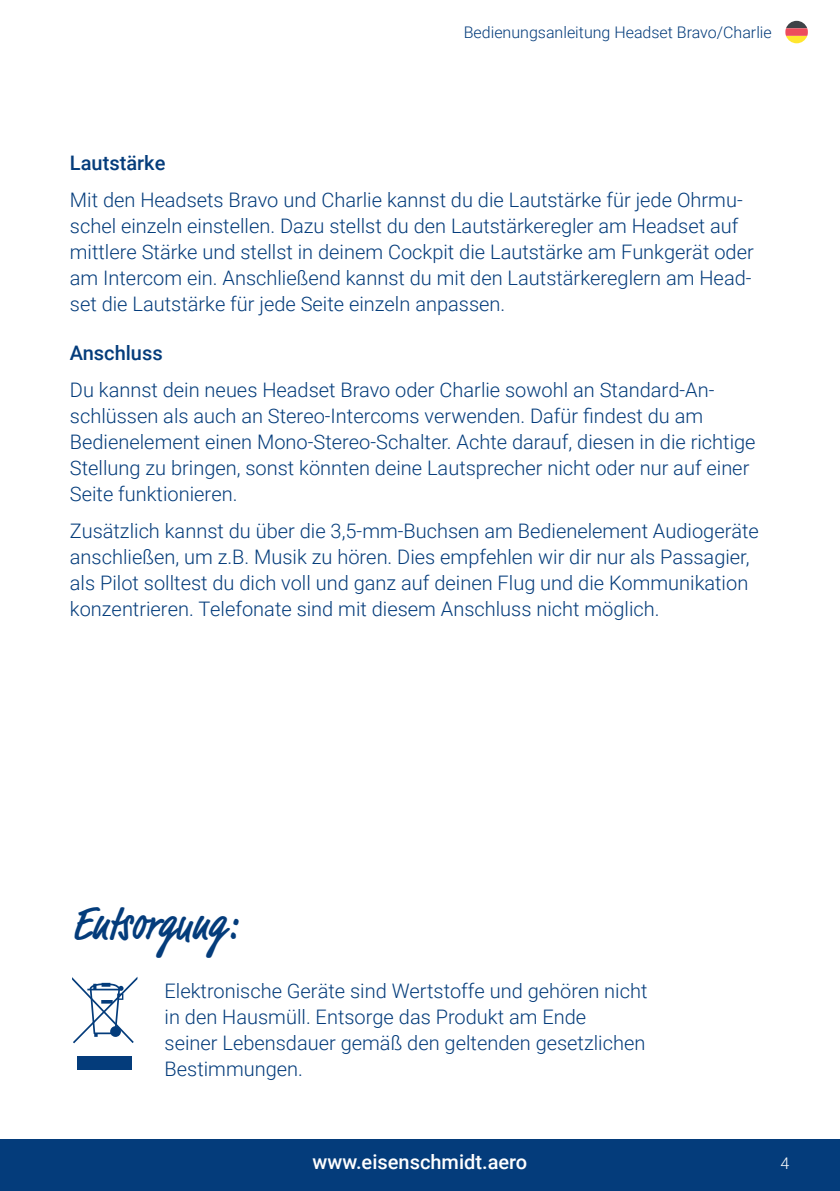
<style>
.page{position:relative;width:840px;height:1191px;background:#fff}
.page>*{position:absolute;margin:0;border:0;box-sizing:border-box;transform-origin:0 0}
.t1{font:500 condensed 48px "Market Pro";letter-spacing:.005em;color:#043c7b}
.t2{font:300 20px/26px "Roboto";color:#043c7b}
.t3{font:500 20px "Roboto";color:#fff}
.t4{font:500 20px "Roboto";color:#043c7b}
.t5{font:300 16px "Roboto";color:#043c7b}
.t6{font:300 16px "Roboto";color:#fff}
</style>
<div class="page">
<div style="left:77px;top:1056px;width:54px;height:13px;background:#043c7b"></div>
<svg style="left:72px;top:977px;width:65px;height:66px"></svg>
<div style="left:0;top:1140px;width:839px;height:51px;background:#043c7b"></div>
<p class="t5" style="left:463px;top:21px;width:309px">Bedienungsanleitung Headset Bravo/Charlie</p>
<p class="t4" style="left:70px;top:148px;width:97px">Lautstärke</p>
<p class="t2" style="left:70px;top:186px;width:685px">Mit den Headsets Bravo und Charlie kannst du die Lautstärke für jede Ohrmu&shy;schel einzeln einstellen. Dazu stellst du den Lautstärkeregler am Headset auf mittlere Stärke und stellst in deinem Cockpit die Lautstärke am Funkgerät oder am Intercom ein. Anschließend kannst du mit den Lautstärkereglern am Head&shy;set die Lautstärke für jede Seite einzeln anpassen.</p>
<p class="t4" style="left:70px;top:338px;width:94px">Anschluss</p>
<p class="t2" style="left:70px;top:376px;width:686px">Du kannst dein neues Headset Bravo oder Charlie sowohl an Standard-An&shy;schlüssen als auch an Stereo-Intercoms verwenden. Dafür findest du am Bedienelement einen Mono-Stereo-Schalter. Achte darauf, diesen in die richtige Stellung zu bringen, sonst könnten deine Lautsprecher nicht oder nur auf einer Seite funktionieren.</p>
<p class="t2" style="left:70px;top:517px;width:690px">Zusätzlich kannst du über die 3,5-mm-Buchsen am Bedienelement Audiogeräte anschließen, um z.B. Musik zu hören. Dies empfehlen wir dir nur als Passagier, als Pilot solltest du dich voll und ganz auf deinen Flug und die Kommunikation konzentrieren. Telefonate sind mit diesem Anschluss nicht möglich.</p>
<h1 class="t1" style="left:72px;top:890px;width:166px">Entsorgung:</h1>
<p class="t2" style="left:164px;top:976px;width:484px">Elektronische Geräte sind Wertstoffe und gehören nicht in den Hausmüll. Entsorge das Produkt am Ende<br>seiner Lebensdauer gemäß den geltenden gesetzlichen Bestimmungen.</p>
<p class="t3" style="left:312px;top:1148px;width:216px">www.eisenschmidt.aero</p>
<p class="t6" style="left:780px;top:1152px;width:10px">4</p>
</div>
